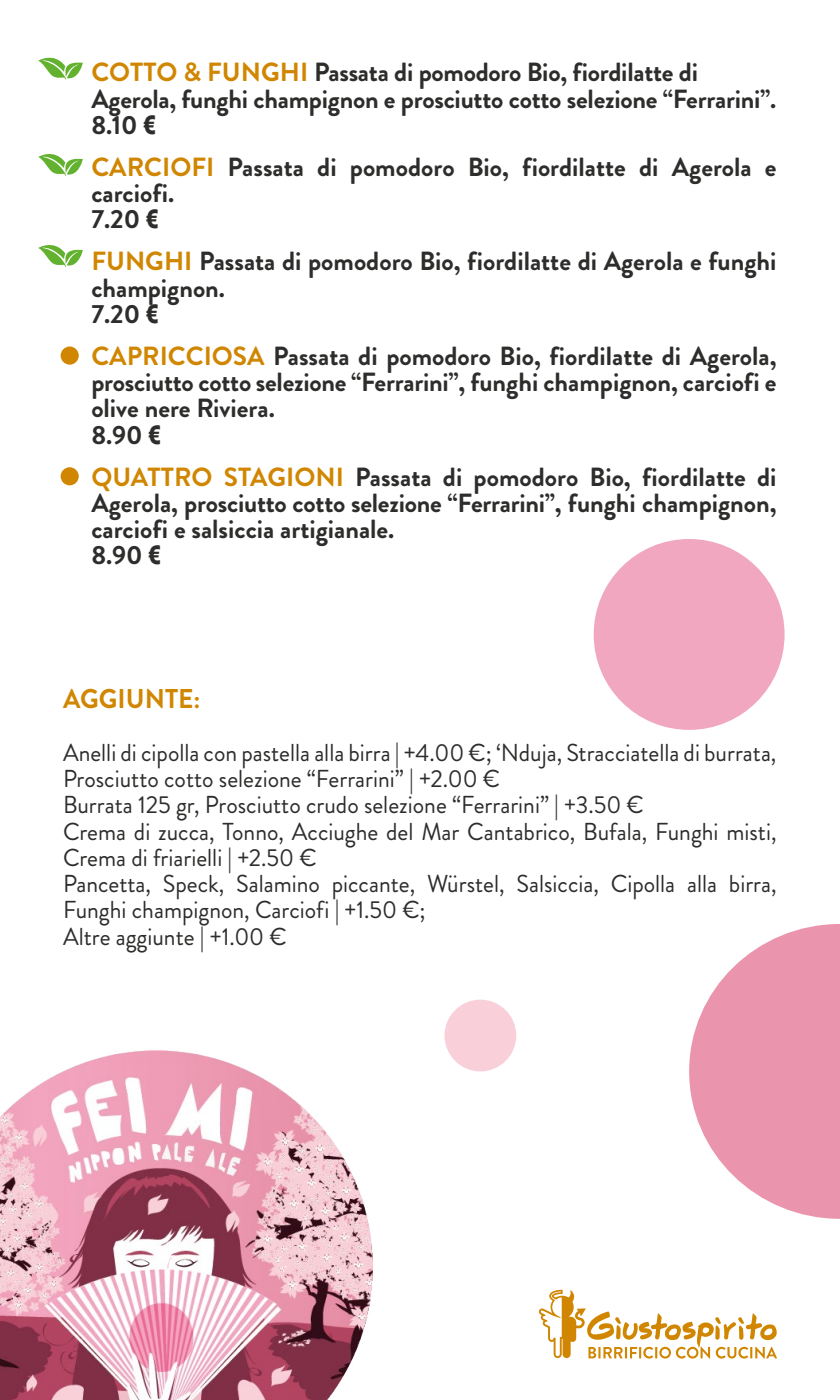
<style>
.page{position:relative;width:840px;height:1400px;background:#fff}
.page>*{position:absolute;margin:0;border:0;box-sizing:border-box;transform-origin:0 0}
.t1{font:700 27.12px "Brandon Grotesque";color:#d08600}
.t2{font:700 26.25px/26.2px "Brandon Grotesque";color:#2d2d2c}
.t3{font:24.5px/26.2px "Brandon Grotesque";color:#2d2d2c}
.s1{color:#d08600}
.s2{font-family:"Tw Cen";font-weight:800;font-stretch:condensed;font-size:28px}
</style>
<div class="page">
<svg style="left:539px;top:1290px;width:238px;height:69px"></svg>
<svg style="left:38px;top:154px;width:45px;height:22px"></svg>
<svg style="left:38px;top:245px;width:45px;height:22px"></svg>
<svg style="left:38px;top:57px;width:45px;height:23px"></svg>
<img style="left:0;top:1050px;width:373px;height:350px">
<svg style="left:689px;top:924px;width:151px;height:295px"></svg>
<div style="left:445px;top:1000px;width:71px;height:71px;background:#f9d0d9;border-radius:50%"></div>
<div style="left:594px;top:539px;width:191px;height:191px;background:#f1a7bf;border-radius:50%"></div>
<div style="left:61px;top:467px;width:18px;height:18px;background:#d08600;border-radius:50%"></div>
<div style="left:61px;top:346px;width:18px;height:19px;background:#d08600;border-radius:50%"></div>
<p class="t2" style="left:91px;top:60px;width:687px;text-indent:-28px"><span class="s1">• COTTO &amp; FUNGHI</span> Passata di pomodoro Bio, fiordilatte di<br>Agerola, funghi champignon e prosciutto cotto selezione “Ferrarini”.<br>8.10 <span class="s2">€</span></p>
<p class="t2" style="left:91px;top:154px;width:687px;text-indent:-28px"><span class="s1">• CARCIOFI</span> Passata di pomodoro Bio, fiordilatte di Agerola e carciofi.<br>7.20 <span class="s2">€</span></p>
<p class="t2" style="left:91px;top:249px;width:687px;text-indent:-28px"><span class="s1">• FUNGHI</span> Passata di pomodoro Bio, fiordilatte di Agerola e funghi champignon.<br>7.20 <span class="s2">€</span></p>
<p class="t2" style="left:91px;top:343px;width:687px;text-indent:-28px"><span class="s1">• CAPRICCIOSA</span> Passata di pomodoro Bio, fiordilatte di Agerola, prosciutto cotto selezione “Ferrarini”, funghi champignon, carciofi e olive nere Riviera.<br>8.90 <span class="s2">€</span></p>
<p class="t2" style="left:91px;top:464px;width:687px;text-indent:-28px"><span class="s1">• QUATTRO STAGIONI</span> Passata di pomodoro Bio, fiordilatte di Agerola, prosciutto cotto selezione “Ferrarini”, funghi champignon, carciofi e salsiccia artigianale.<br>8.90 <span class="s2">€</span></p>
<p class="t1" style="left:63px;top:680px;width:139px">AGGIUNTE:</p>
<p class="t3" style="left:63px;top:740px;width:715px">Anelli di cipolla con pastella alla birra | +4.00 €; ‘Nduja, Stracciatella di burrata, Prosciutto cotto selezione “Ferrarini” | +2.00 €<br>Burrata 125 gr, Prosciutto crudo selezione “Ferrarini” | +3.50 €<br>Crema di zucca, Tonno, Acciughe del Mar Cantabrico, Bufala, Funghi misti, Crema di friarielli | +2.50 €<br>Pancetta, Speck, Salamino piccante, Würstel, Salsiccia, Cipolla alla birra, Funghi champignon, Carciofi | +1.50 €;<br>Altre aggiunte | +1.00 €</p>
</div>
